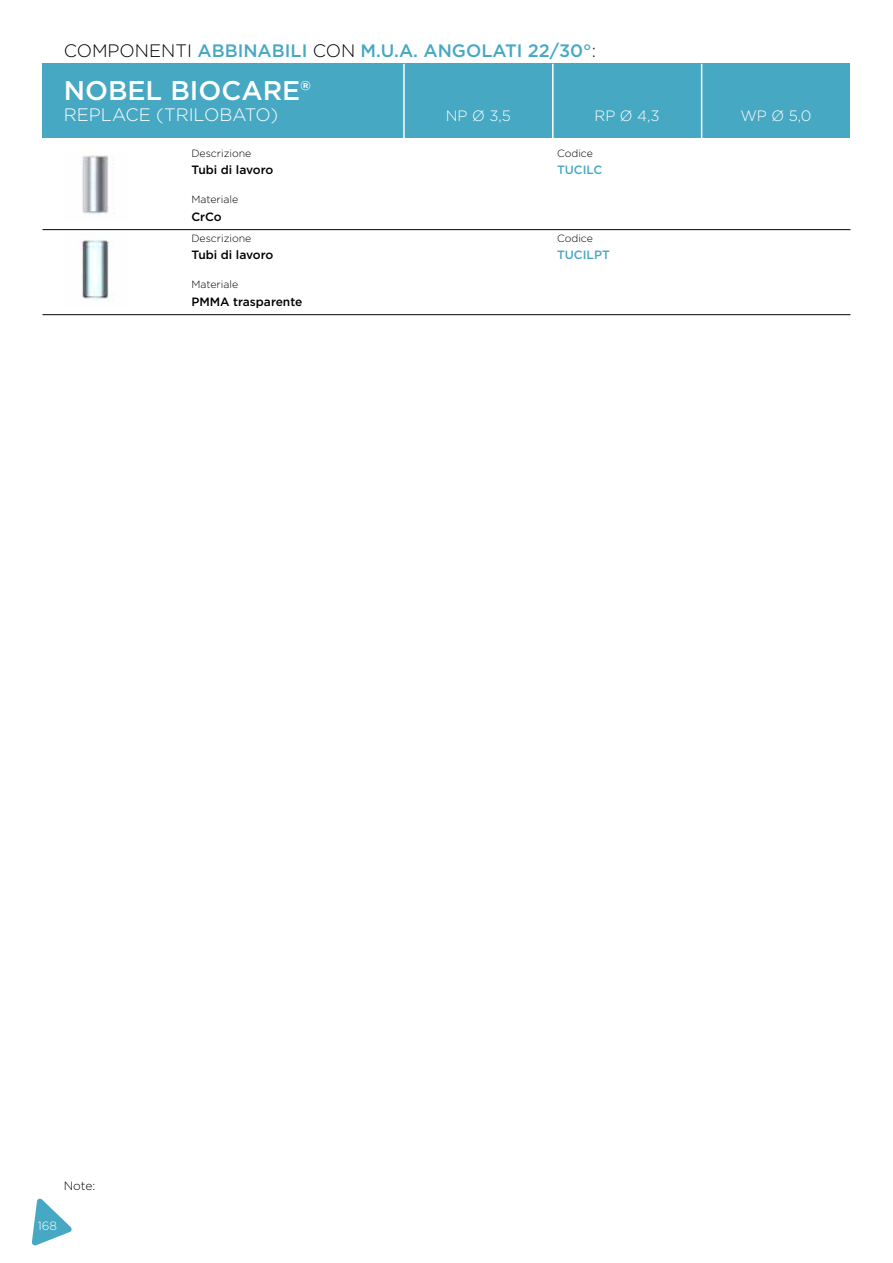
<style>
.page{position:relative;width:893px;height:1263px;background:#fff}
.page>*{position:absolute;margin:0;border:0;box-sizing:border-box;transform-origin:0 0}
.t1{font:500 27px "Gotham";color:#fff}
.t2{font:500 18px "Gotham";color:#47a8c3}
.t3{font:300 18px "Gotham";color:#fff}
.t4{font:300 15px "Gotham";color:#fff}
.t5{font:500 12px "Gotham";color:#000}
.t6{font:500 12px "Gotham";color:#47a8c3}
.t7{font:300 12px "Gotham";color:#000}
.t8{font:300 12px "Gotham";color:#fff}
.t9{font:300 10.5px "Gotham";color:#000}
.s1{font-weight:300;color:#000}
</style>
<div class="page">
<div style="left:43px;top:64px;width:807px;height:74px;background:#47a8c3"></div>
<hr style="left:403px;top:64px;width:2px;height:74px;background:#fff">
<hr style="left:552px;top:64px;width:2px;height:74px;background:#fff">
<hr style="left:701px;top:64px;width:1px;height:74px;background:#fff">
<img style="left:82px;top:155px;width:32px;height:60px">
<hr style="left:43px;top:229px;width:807px;height:1px;background:#000">
<img style="left:81px;top:240px;width:29px;height:61px">
<hr style="left:43px;top:314px;width:807px;height:1px;background:#000">
<svg style="left:32px;top:1198px;width:40px;height:48px"></svg>
<h2 class="t2" style="left:64px;top:39px;width:534px"><span class="s1">COMPONENTI</span> ABBINABILI <span class="s1">CON</span> M.U.A. ANGOLATI 22/30°<span class="s1">:</span></h2>
<h1 class="t1" style="left:64px;top:72px;width:248px">NOBEL BIOCARE®</h1>
<h2 class="t3" style="left:64px;top:103px;width:216px">REPLACE (TRILOBATO)</h2>
<p class="t9" style="left:191px;top:147px;width:62px">Descrizione</p>
<p class="t9" style="left:191px;top:193px;width:48px">Materiale</p>
<p class="t5" style="left:191px;top:162px;width:84px">Tubi di lavoro</p>
<p class="t5" style="left:191px;top:209px;width:32px">CrCo</p>
<p class="t9" style="left:191px;top:232px;width:62px">Descrizione</p>
<p class="t9" style="left:191px;top:278px;width:48px">Materiale</p>
<p class="t5" style="left:191px;top:247px;width:84px">Tubi di lavoro</p>
<p class="t5" style="left:191px;top:294px;width:113px">PMMA trasparente</p>
<h3 class="t4" style="left:446px;top:106px;width:67px">NP Ø 3,5</h3>
<h3 class="t4" style="left:595px;top:106px;width:67px">RP Ø 4,3</h3>
<h3 class="t4" style="left:740px;top:106px;width:73px">WP Ø 5,0</h3>
<p class="t9" style="left:557px;top:147px;width:37px">Codice</p>
<p class="t6" style="left:557px;top:162px;width:47px">TUCILC</p>
<p class="t9" style="left:557px;top:232px;width:37px">Codice</p>
<p class="t6" style="left:557px;top:247px;width:54px">TUCILPT</p>
<p class="t7" style="left:64px;top:1178px;width:33px">Note:</p>
<p class="t8" style="left:38px;top:1218px;width:21px">168</p>
</div>
